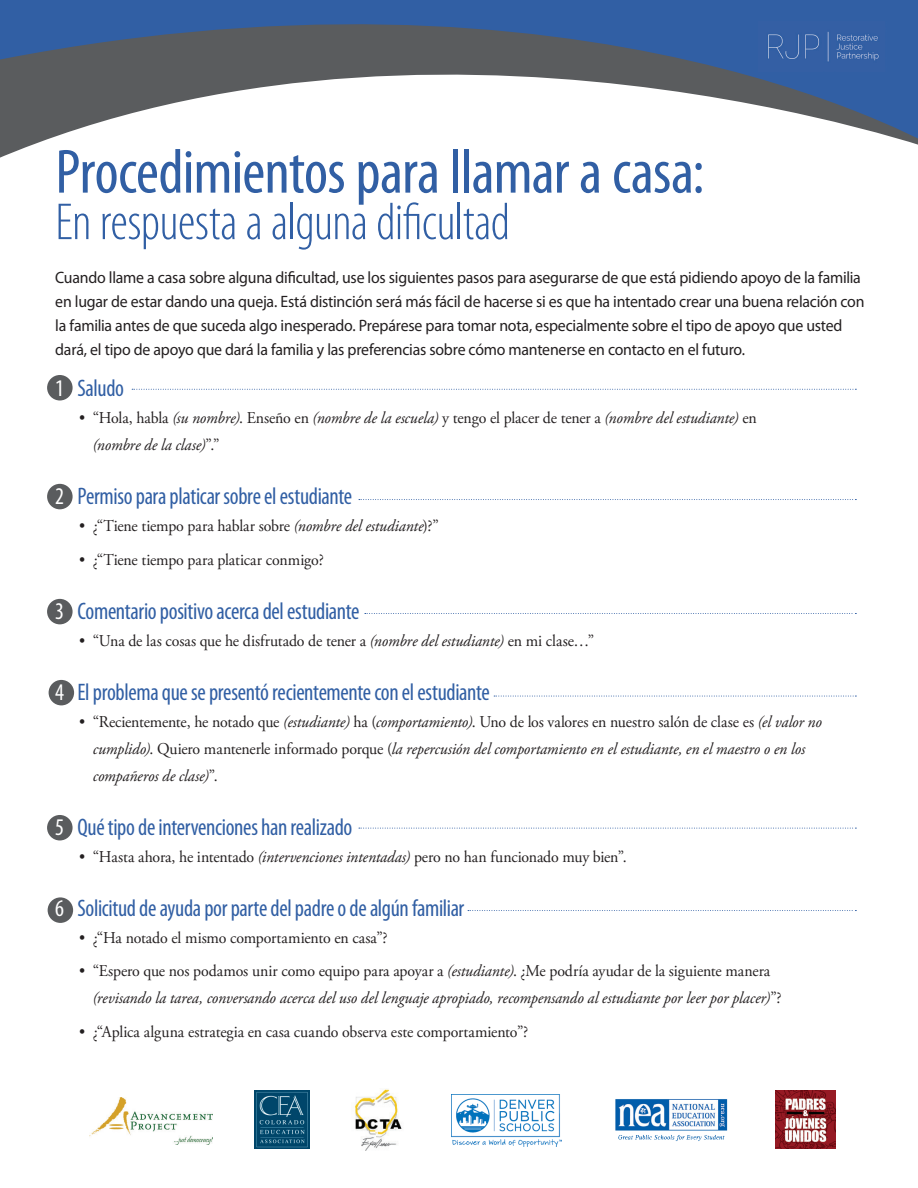
<style>
.page{position:relative;width:918px;height:1188px;background:#fff}
.page>*{position:absolute;margin:0;border:0;box-sizing:border-box;transform-origin:0 0}
.t1{font:condensed 63px "Myriad Pro";letter-spacing:-.015em;color:#315fa4}
.t2{font:300 condensed 52.5px "Myriad Pro";letter-spacing:-.015em;color:#315fa4}
.content_text{font:condensed 24px "Myriad Pro";letter-spacing:-.015em;color:#315fa4;scale:.96 1}
.content_text-2{font:italic 16.5px/27px "Adobe Garamond Pro";letter-spacing:-.005em;color:#231f20;scale:.96 1}
.content_text-3{font:16.5px/24px "Myriad Pro";letter-spacing:-.015em;color:#231f20;scale:.96 1}
.content_text-4{font:16.5px "Adobe Garamond Pro";letter-spacing:-.005em;color:#231f20;scale:.96 1}
.s1{color:#fff}
.s2{font-style:normal}
.s3{font-style:italic}
</style>
<div class="page">
<div style="left:48px;top:897px;width:25px;height:26px;background:#5a5c5e;border-radius:50%"></div>
<div style="left:47px;top:815px;width:26px;height:25px;background:#5a5c5e;border-radius:50%"></div>
<div style="left:49px;top:680px;width:25px;height:25px;background:#5a5c5e;border-radius:50%"></div>
<div style="left:47px;top:599px;width:26px;height:25px;background:#5a5c5e;border-radius:50%"></div>
<div style="left:47px;top:484px;width:26px;height:25px;background:#5a5c5e;border-radius:50%"></div>
<div style="left:47px;top:375px;width:26px;height:25px;background:#5a5c5e;border-radius:50%"></div>
<svg style="left:0;top:0;width:918px;height:153px"></svg>
<svg style="left:132px;top:389px;width:724px;height:1px"></svg>
<svg style="left:359px;top:499px;width:497px;height:1px"></svg>
<svg style="left:365px;top:613px;width:491px;height:1px"></svg>
<svg style="left:494px;top:696px;width:362px;height:1px"></svg>
<svg style="left:359px;top:828px;width:497px;height:1px"></svg>
<svg style="left:468px;top:910px;width:388px;height:1px"></svg>
<img style="left:758px;top:22px;width:128px;height:49px">
<img style="left:89px;top:1097px;width:124px;height:47px">
<img style="left:615px;top:1099px;width:113px;height:42px">
<img style="left:255px;top:1090px;width:54px;height:59px">
<img style="left:355px;top:1089px;width:47px;height:61px">
<img style="left:451px;top:1094px;width:110px;height:52px">
<img style="left:775px;top:1091px;width:60px;height:57px">
<p class="t1" style="left:55px;top:134px;width:651px">Procedimientos para llamar a casa:</p>
<p class="t2" style="left:55px;top:191px;width:456px">En respuesta a alguna dificultad</p>
<p class="content_text-3" style="left:55px;top:266px;width:844px">Cuando llame a casa sobre alguna dificultad, use los siguientes pasos para asegurarse de que está pidiendo apoyo de la familia en lugar de estar dando una queja. Está distinción será más fácil de hacerse si es que ha intentado crear una buena relación con la familia antes de que suceda algo inesperado. Prepárese para tomar nota, especialmente sobre el tipo de apoyo que usted dará, el tipo de apoyo que dará la familia y las preferencias sobre cómo mantenerse en contacto en el futuro.</p>
<p class="content_text" style="left:55px;top:373px;width:73px"><span class="s1">1</span> Saludo</p>
<p class="content_text-2" style="left:93px;top:405px;width:693px;text-indent:-14px"><span class="s2">• “Hola, habla</span> (su nombre)<span class="s2">. Enseño en</span> (nombre de la escuela) <span class="s2">y tengo el placer de tener a</span> (nombre del estudiante) <span class="s2">en </span>(nombre de la clase)<span class="s2">”.”</span></p>
<p class="content_text" style="left:55px;top:481px;width:311px"><span class="s1">2</span> Permiso para platicar sobre el estudiante</p>
<p class="content_text-4" style="left:79px;top:516px;width:376px">• ¿“Tiene tiempo para hablar sobre <span class="s3">(nombre del estudiante</span>)?”</p>
<p class="content_text-4" style="left:79px;top:549px;width:256px">• ¿“Tiene tiempo para platicar conmigo?</p>
<p class="content_text" style="left:55px;top:596px;width:318px"><span class="s1">3</span> Comentario positivo acerca del estudiante</p>
<p class="content_text-4" style="left:79px;top:630px;width:538px">• “Una de las cosas que he disfrutado de tener a <span class="s3">(nombre del estudiante)</span> en mi clase…”</p>
<p class="content_text" style="left:55px;top:677px;width:454px"><span class="s1">4</span> El problema que se presentó recientemente con el estudiante</p>
<p class="content_text-2" style="left:93px;top:708px;width:761px;text-indent:-14px"><span class="s2">• “Recientemente, he notado que</span> (estudiante) <span class="s2">ha (</span>comportamiento)<span class="s2">. Uno de los valores en nuestro salón de clase es</span> (el valor no cumplido)<span class="s2">. Quiero mantenerle informado porque (</span>la repercusión del comportamiento en el estudiante, en el maestro o en los compañeros de clase)<span class="s2">”.</span></p>
<p class="content_text" style="left:55px;top:812px;width:311px"><span class="s1">5</span> Qué tipo de intervenciones han realizado</p>
<p class="content_text-4" style="left:79px;top:846px;width:572px">• “Hasta ahora, he intentado <span class="s3">(intervenciones intentadas)</span> pero no han funcionado muy bien”.</p>
<p class="content_text" style="left:55px;top:893px;width:428px"><span class="s1">6</span> Solicitud de ayuda por parte del padre o de algún familiar</p>
<p class="content_text-4" style="left:79px;top:927px;width:323px">• ¿“Ha notado el mismo comportamiento en casa”?</p>
<p class="content_text-2" style="left:93px;top:958px;width:719px;text-indent:-14px"><span class="s2">• “Espero que nos podamos unir como equipo para apoyar a</span> (estudiante)<span class="s2">. ¿Me podría ayudar de la siguiente manera </span>(revisando la tarea, conversando acerca del uso del lenguaje apropiado, recompensando al estudiante por leer por placer)<span class="s2">”?</span></p>
<p class="content_text-4" style="left:79px;top:1022px;width:469px">• ¿“Aplica alguna estrategia en casa cuando observa este comportamiento”?</p>
</div>
